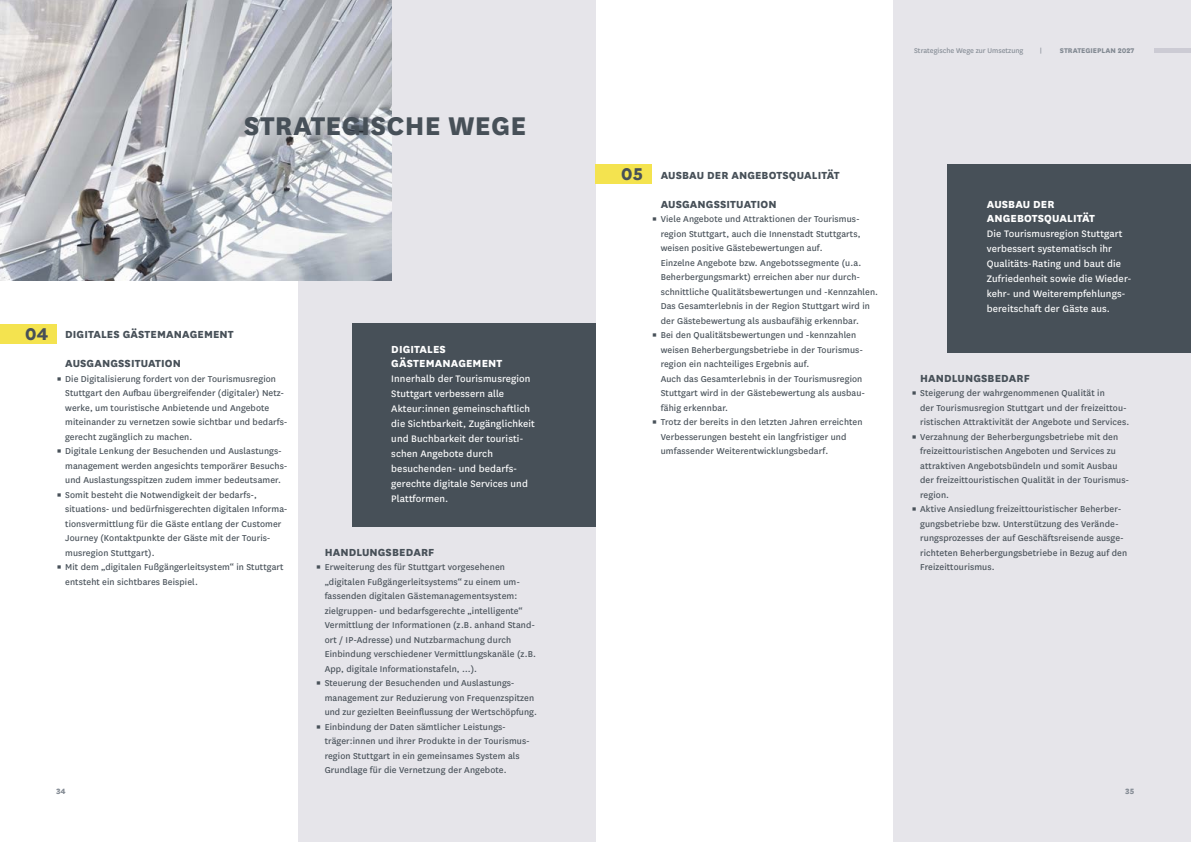
<style>
.page{position:relative;width:1191px;height:842px;background:#fff}
.page>*{position:absolute;margin:0;border:0;box-sizing:border-box;transform-origin:0 0}
.t1{font:800 30px "National";letter-spacing:.01em;color:#475058}
.t2{font:800 20px "National";color:#475058}
.t3{font:800 12px "National";letter-spacing:.01em;color:#475058}
.t4{font:800 12px/14.5px "National";letter-spacing:.01em;color:#fff}
.t5{font:11px/15px "National";letter-spacing:.01em;color:#fff}
.t6{font:10px/14.5px "National";letter-spacing:.01em;color:#475058}
.t7{font:800 9px "National";color:#838a93}
.t8{font:8px "National";color:#838a93}
.t9{font:800 8px "National";color:#838a93}
</style>
<div class="page">
<div style="left:298px;top:0;width:297px;height:842px;background:#e6e5ea"></div>
<div style="left:893px;top:0;width:298px;height:842px;background:#e6e5ea"></div>
<img style="left:0;top:0;width:391px;height:280px">
<div style="left:351px;top:324px;width:244px;height:203px;background:#475058"></div>
<div style="left:947px;top:164px;width:244px;height:189px;background:#475058"></div>
<div style="left:1154px;top:48px;width:37px;height:5px;background:#cccbd4"></div>
<div style="left:0;top:324px;width:57px;height:20px;background:#f4e34f"></div>
<div style="left:595px;top:164px;width:57px;height:20px;background:#f4e34f"></div>
<p class="t8" style="left:914px;top:46px;width:111px">Strategische Wege zur Umsetzung</p>
<p class="t8" style="left:1039px;top:46px;width:4px">|</p>
<p class="t9" style="left:1059px;top:45px;width:76px">STRATEGIEPLAN 2027</p>
<h1 class="t1" style="left:244px;top:104px;width:284px">STRATEGISCHE WEGE</h1>
<h2 class="t2" style="left:25px;top:319px;width:24px">04</h2>
<p class="t3" style="left:65px;top:326px;width:170px">DIGITALES GÄSTEMANAGEMENT</p>
<p class="t3" style="left:65px;top:355px;width:117px">AUSGANGSSITUATION</p>
<p class="t6" style="left:65px;top:371px;width:224px;text-indent:-8px">▪ Die Digitalisierung fordert von der Tourismusregion Stuttgart den Aufbau übergreifender (digitaler) Netz&shy;werke, um touristische Anbietende und Angebote miteinander zu vernetzen sowie sichtbar und bedarfs&shy;gerecht zugänglich zu machen.</p>
<p class="t6" style="left:65px;top:443px;width:224px;text-indent:-8px">▪ Digitale Lenkung der Besuchenden und Auslastungs&shy;management werden angesichts temporärer Besuchs&shy;und Auslastungsspitzen zudem immer bedeutsamer.</p>
<p class="t6" style="left:65px;top:487px;width:224px;text-indent:-8px">▪ Somit besteht die Notwendigkeit der bedarfs-, situations- und bedürfnisgerechten digitalen Informa&shy;tionsvermittlung für die Gäste entlang der Customer Journey (Kontaktpunkte der Gäste mit der Touris&shy;musregion Stuttgart).</p>
<p class="t6" style="left:65px;top:559px;width:220px;text-indent:-8px">▪ Mit dem „digitalen Fußgängerleitsystem“ in Stuttgart entsteht ein sichtbares Beispiel.</p>
<p class="t4" style="left:391px;top:341px;width:113px">DIGITALES<br>GÄSTEMANAGEMENT</p>
<p class="t5" style="left:391px;top:371px;width:145px">Innerhalb der Tourismusregion<br>Stuttgart verbessern alle<br>Akteur:innen gemeinschaftlich die Sichtbarkeit, Zugänglichkeit und Buchbarkeit der touristi&shy;schen Angebote durch besuchenden- und bedarfs&shy;gerechte digitale Services und<br>Plattformen.</p>
<p class="t3" style="left:325px;top:543px;width:111px">HANDLUNGSBEDARF</p>
<p class="t6" style="left:325px;top:559px;width:213px;text-indent:-8px">▪ Erweiterung des für Stuttgart vorgesehenen „digitalen Fußgängerleitsystems“ zu einem um&shy;fassenden digitalen Gästemanagementsystem: zielgruppen- und bedarfsgerechte „intelligente“ Vermittlung der Informationen (z.B. anhand Stand&shy;ort / IP-Adresse) und Nutzbarmachung durch Einbindung verschiedener Vermittlungskanäle (z.B.<br>App, digitale Informationstafeln, …).</p>
<p class="t6" style="left:325px;top:675px;width:214px;text-indent:-8px">▪ Steuerung der Besuchenden und Auslastungs&shy;management zur Reduzierung von Frequenzspitzen und zur gezielten Beeinflussung der Wertschöpfung.</p>
<p class="t6" style="left:325px;top:719px;width:207px;text-indent:-8px">▪ Einbindung der Daten sämtlicher Leistungs&shy;träger:innen und ihrer Produkte in der Tourismus&shy;region Stuttgart in ein gemeinsames System als Grundlage für die Vernetzung der Angebote.</p>
<h2 class="t2" style="left:621px;top:160px;width:24px">05</h2>
<p class="t3" style="left:660px;top:166px;width:180px">AUSBAU DER ANGEBOTSQUALITÄT</p>
<p class="t3" style="left:660px;top:195px;width:117px">AUSGANGSSITUATION</p>
<p class="t6" style="left:660px;top:211px;width:219px;text-indent:-8px">▪ Viele Angebote und Attraktionen der Tourismus&shy;region Stuttgart, auch die Innenstadt Stuttgarts, weisen positive Gästebewertungen auf.<br>Einzelne Angebote bzw. Angebotssegmente (u.a.<br>Beherbergungsmarkt) erreichen aber nur durch&shy;schnittliche Qualitätsbewertungen und -Kennzahlen.<br>Das Gesamterlebnis in der Region Stuttgart wird in der Gästebewertung als ausbaufähig erkennbar.</p>
<p class="t6" style="left:660px;top:327px;width:206px;text-indent:-8px">▪ Bei den Qualitätsbewertungen und -kennzahlen weisen Beherbergungsbetriebe in der Tourismus&shy;region ein nachteiliges Ergebnis auf.<br>Auch das Gesamterlebnis in der Tourismusregion Stuttgart wird in der Gästebewertung als ausbau&shy;fähig erkennbar.</p>
<p class="t6" style="left:660px;top:414px;width:203px;text-indent:-8px">▪ Trotz der bereits in den letzten Jahren erreichten<br>Verbesserungen besteht ein langfristiger und umfassender Weiterentwicklungsbedarf.</p>
<p class="t4" style="left:986px;top:196px;width:110px">AUSBAU DER<br>ANGEBOTSQUALITÄT</p>
<p class="t5" style="left:986px;top:226px;width:146px">Die Tourismusregion Stuttgart verbessert systematisch ihr<br>Qualitäts-Rating und baut die<br>Zufriedenheit sowie die Wieder&shy;kehr- und Weiterempfehlungs&shy;bereitschaft der Gäste aus.</p>
<p class="t3" style="left:920px;top:369px;width:111px">HANDLUNGSBEDARF</p>
<p class="t6" style="left:920px;top:385px;width:211px;text-indent:-8px">▪ Steigerung der wahrgenommenen Qualität in<br>der Tourismusregion Stuttgart und der freizeittou&shy;ristischen Attraktivität der Angebote und Services.</p>
<p class="t6" style="left:920px;top:429px;width:210px;text-indent:-8px">▪ Verzahnung der Beherbergungsbetriebe mit den freizeittouristischen Angeboten und Services zu attraktiven Angebotsbündeln und somit Ausbau der freizeittouristischen Qualität in der Tourismus&shy;region.</p>
<p class="t6" style="left:920px;top:501px;width:208px;text-indent:-8px">▪ Aktive Ansiedlung freizeittouristischer Beherber&shy;gungsbetriebe bzw. Unterstützung des Verände&shy;rungsprozesses der auf Geschäftsreisende ausge&shy;richteten Beherbergungsbetriebe in Bezug auf den Freizeittourismus.</p>
<p class="t7" style="left:56px;top:784px;width:11px">34</p>
<p class="t7" style="left:1125px;top:784px;width:11px">35</p>
</div>
